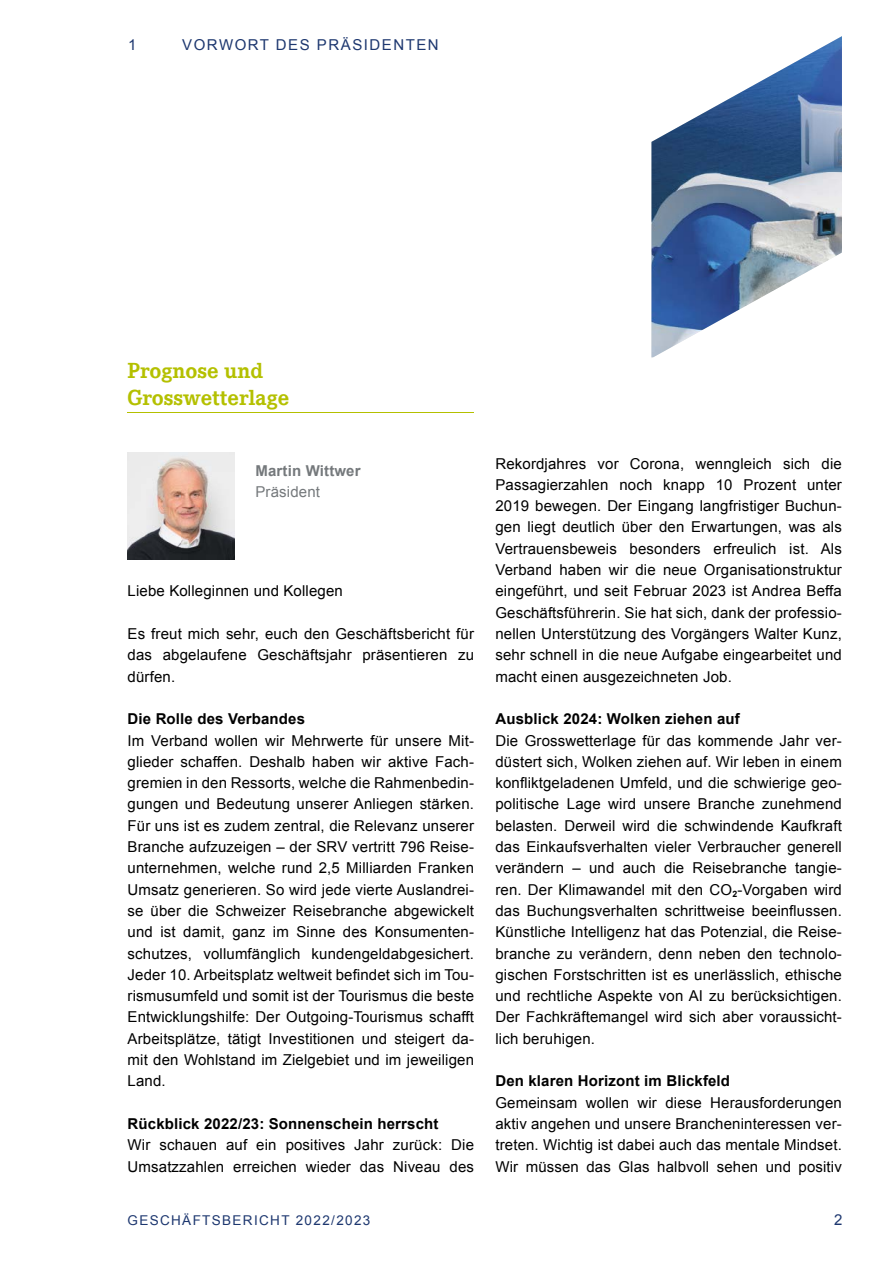
<style>
.page{position:relative;width:893px;height:1263px;background:#fff}
.page>*{position:absolute;margin:0;border:0;box-sizing:border-box;transform-origin:0 0}
.t1{font:700 22.5px/27px "Corporate E";color:#b4c000}
.t2{font:15px/21.3px "Arial";letter-spacing:.01em;color:#000;text-align:justify}
.t3{font:700 15px "Arial";letter-spacing:.01em;color:#000}
.t4{font:15px "Arial";letter-spacing:.1em;color:#1d376f}
.t5{font:700 15px "Arial";letter-spacing:.01em;color:#75797c}
.t6{font:15px "Arial";letter-spacing:.01em;color:#75797c}
.t7{font:13.5px "Arial";letter-spacing:.1em;color:#1d376f}
</style>
<div class="page">
<hr style="left:128px;top:412px;width:346px;height:1px;background:#b4c000">
<img style="left:128px;top:453px;width:106px;height:106px">
<img style="left:651px;top:36px;width:191px;height:321px">
<p class="t4" style="left:128px;top:35px;width:10px">1</p>
<p class="t4" style="left:182px;top:35px;width:258px">VORWORT DES PRÄSIDENTEN</p>
<h1 class="t1" style="left:128px;top:357px;width:163px">Prognose und<br>Grosswetterlage</h1>
<p class="t5" style="left:255px;top:461px;width:107px">Martin Wittwer</p>
<p class="t6" style="left:255px;top:482px;width:66px">Präsident</p>
<p class="t2" style="left:128px;top:581px;width:217px">Liebe Kolleginnen und Kollegen</p>
<p class="t2" style="left:128px;top:623px;width:348px">Es freut mich sehr, euch den Geschäftsbericht für das abgelaufene Geschäftsjahr präsentieren zu dürfen.</p>
<p class="t3" style="left:128px;top:709px;width:179px">Die Rolle des Verbandes</p>
<p class="t2" style="left:128px;top:730px;width:348px">Im Verband wollen wir Mehrwerte für unsere Mit&shy;glieder schaffen. Deshalb haben wir aktive Fach&shy;gremien in den Ressorts, welche die Rahmenbedin&shy;gungen und Bedeutung unserer Anliegen stärken.<br>Für uns ist es zudem zentral, die Relevanz unserer Branche aufzuzeigen – der SRV vertritt 796 Reise&shy;unternehmen, welche rund 2,5 Milliarden Franken Umsatz generieren. So wird jede vierte Auslandrei&shy;se über die Schweizer Reisebranche abgewickelt und ist damit, ganz im Sinne des Konsumenten&shy;schutzes, vollumfänglich kundengeldabgesichert.<br>Jeder 10. Arbeitsplatz weltweit befindet sich im Tou&shy;rismusumfeld und somit ist der Tourismus die beste Entwicklungshilfe: Der Outgoing-Tourismus schafft Arbeitsplätze, tätigt Investitionen und steigert da&shy;mit den Wohlstand im Zielgebiet und im jeweiligen Land.</p>
<p class="t3" style="left:128px;top:1114px;width:312px">Rückblick 2022/23: Sonnenschein herrscht</p>
<p class="t2" style="left:128px;top:1134px;width:348px">Wir schauen auf ein positives Jahr zurück: Die<br>Umsatzzahlen erreichen wieder das Niveau des</p>
<p class="t2" style="left:495px;top:453px;width:348px">Rekordjahres vor Corona, wenngleich sich die Passagierzahlen noch knapp 10 Prozent unter 2019 bewegen. Der Eingang langfristiger Buchun&shy;gen liegt deutlich über den Erwartungen, was als Vertrauensbeweis besonders erfreulich ist. Als Verband haben wir die neue Organisationstruktur eingeführt, und seit Februar 2023 ist Andrea Beffa Geschäftsführerin. Sie hat sich, dank der professio&shy;nellen Unterstützung des Vorgängers Walter Kunz, sehr schnell in die neue Aufgabe eingearbeitet und macht einen ausgezeichneten Job.</p>
<p class="t3" style="left:495px;top:709px;width:246px">Ausblick 2024: Wolken ziehen auf</p>
<p class="t2" style="left:495px;top:730px;width:348px">Die Grosswetterlage für das kommende Jahr ver&shy;düstert sich, Wolken ziehen auf. Wir leben in einem konfliktgeladenen Umfeld, und die schwierige geo&shy;politische Lage wird unsere Branche zunehmend belasten. Derweil wird die schwindende Kaufkraft das Einkaufsverhalten vieler Verbraucher generell verändern – und auch die Reisebranche tangie&shy;ren. Der Klimawandel mit den CO<sub>2</sub>-Vorgaben wird das Buchungsverhalten schrittweise beeinflussen.<br>Künstliche Intelligenz hat das Potenzial, die Reise&shy;branche zu verändern, denn neben den technolo&shy;gischen Forstschritten ist es unerlässlich, ethische und rechtliche Aspekte von AI zu berücksichtigen.<br>Der Fachkräftemangel wird sich aber voraussicht&shy;lich beruhigen.</p>
<p class="t3" style="left:495px;top:1071px;width:236px">Den klaren Horizont im Blickfeld</p>
<p class="t2" style="left:495px;top:1092px;width:348px">Gemeinsam wollen wir diese Herausforderungen aktiv angehen und unsere Brancheninteressen ver&shy;treten. Wichtig ist dabei auch das mentale Mindset.<br>Wir müssen das Glas halbvoll sehen und positiv</p>
<p class="t7" style="left:128px;top:1211px;width:244px">GESCHÄFTSBERICHT 2022/2023</p>
<p class="t4" style="left:834px;top:1209px;width:10px">2</p>
</div>
